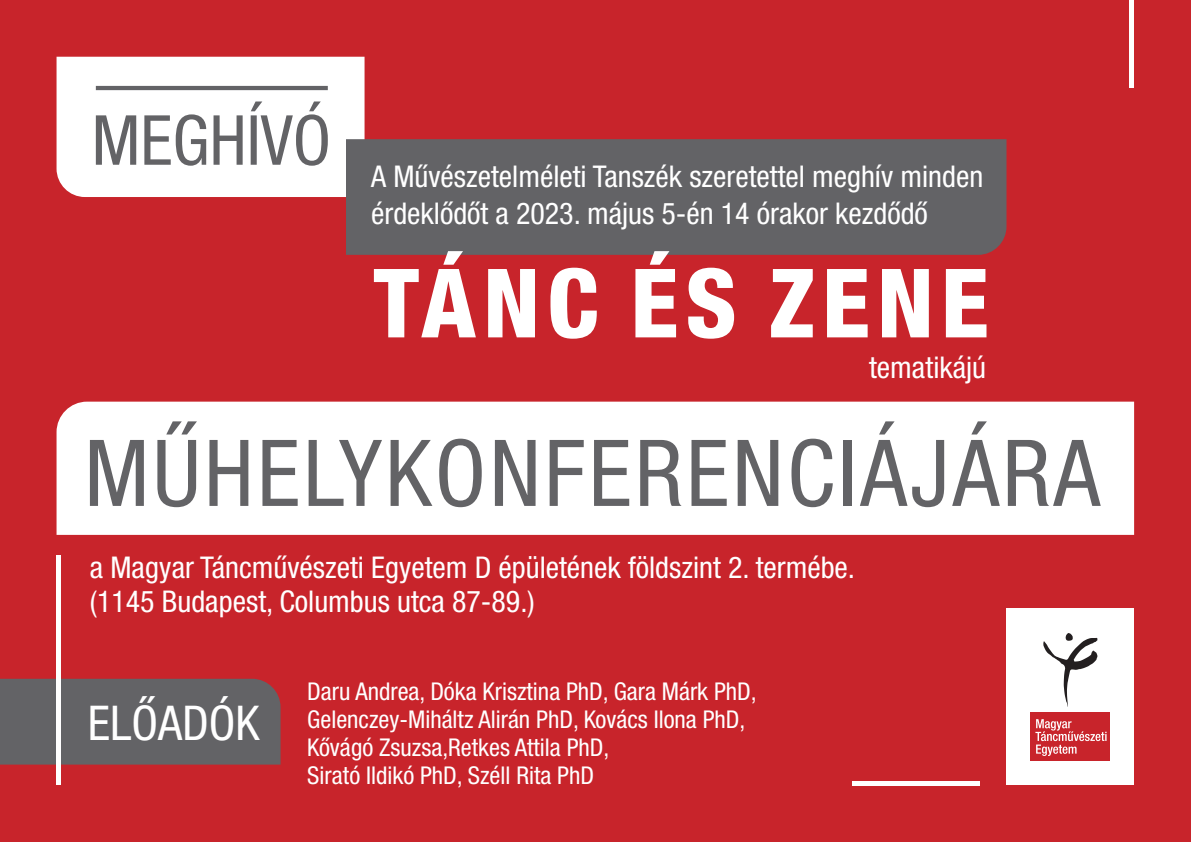
<style>
.page{position:relative;width:1191px;height:842px;background:#fff}
.page>*{position:absolute;margin:0;border:0;box-sizing:border-box;transform-origin:0 0}
.t1{font:800 condensed 95.7px "Helvetica Neue LT Pro";letter-spacing:.075em;color:#fff}
.t2{font:condensed 92.4px "Helvetica Neue LT Pro";letter-spacing:.035em;color:#636366}
.t3{font:condensed 69.1px "Helvetica Neue LT Pro";color:#636366}
.t4{font:condensed 48px "Helvetica Neue LT Pro";color:#fff}
.t5{font:condensed 30px/34.3px "Helvetica Neue LT Pro";color:#fff}
.t6{font:condensed 24.5px/28.1px "Helvetica Neue LT Pro";color:#fff}
</style>
<div class="page">
<div style="left:0;top:0;width:1190px;height:842px;background:#c8242b"></div>
<div style="left:1006px;top:609px;width:128px;height:176px;background:#fff"></div>
<div style="left:1030px;top:713px;width:80px;height:48px;background:#c8242b"></div>
<svg style="left:1035px;top:719px;width:71px;height:37px"></svg>
<svg style="left:1043px;top:633px;width:54px;height:74px"></svg>
<div style="left:57px;top:402px;width:1077px;height:133px;background:#fff"></div>
<div style="left:0;top:679px;width:280px;height:86px;background:#636366"></div>
<hr style="left:57px;top:555px;width:4px;height:230px;background:#fff">
<hr style="left:852px;top:781px;width:128px;height:4px;background:#fff">
<div style="left:57px;top:57px;width:307px;height:140px;background:#fff"></div>
<hr style="left:96px;top:86px;width:232px;height:4px;background:#636366">
<div style="left:346px;top:139px;width:660px;height:116px;background:#636366"></div>
<div style="left:1129px;top:0;width:5px;height:88px;background:#fff"></div>
<h3 class="t3" style="left:92px;top:115px;width:241px">MEGHÍVÓ</h3>
<p class="t5" style="left:371px;top:161px;width:613px;line-height:37.8px">A Művészetelméleti Tanszék szeretettel meghív minden érdeklődőt a 2023. május 5-én 14 órakor kezdődő</p>
<h1 class="t1" style="left:373px;top:269px;width:617px">TÁNC ÉS ZENE</h1>
<p class="t5" style="left:869px;top:354px;width:118px">tematikájú</p>
<h2 class="t2" style="left:84px;top:440px;width:1017px">MŰHELYKONFERENCIÁJÁRA</h2>
<p class="t5" style="left:90px;top:554px;width:766px">a Magyar Táncművészeti Egyetem D épületének földszint 2. termébe. (1145 Budapest, Columbus utca 87-89.)</p>
<h3 class="t4" style="left:88px;top:706px;width:173px">ELŐADÓK</h3>
<p class="t6" style="left:307px;top:680px;width:451px">Daru Andrea, Dóka Krisztina PhD, Gara Márk PhD, Gelenczey-Miháltz Alirán PhD, Kovács Ilona PhD, Kővágó Zsuzsa,Retkes Attila PhD,<br>Sirató Ildikó PhD, Széll Rita PhD</p>
</div>
